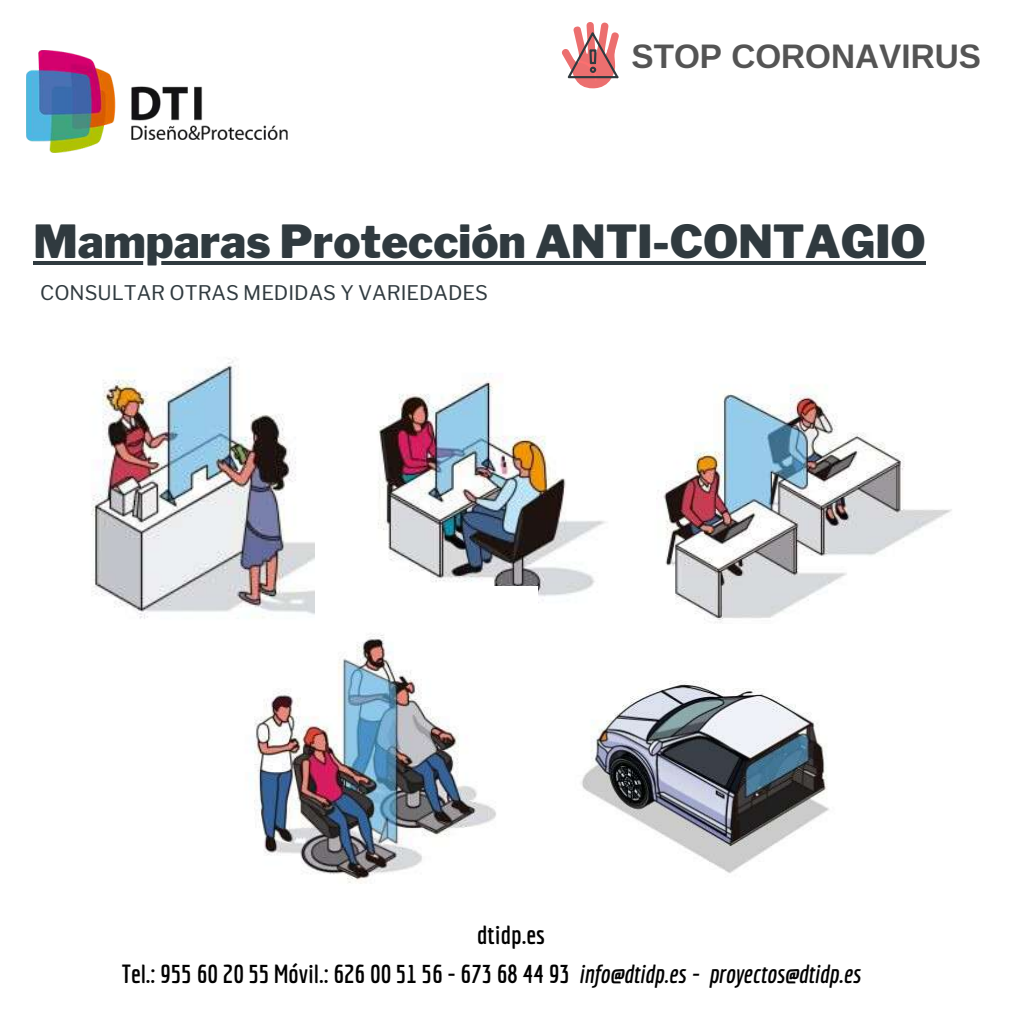
<style>
.page{position:relative;width:1013px;height:1013px;background:#fff}
.page>*{position:absolute;margin:0;border:0;box-sizing:border-box;transform-origin:0 0}
.t1{font:900 45.25px "Libre Franklin";color:#303a3f}
.t2{font:700 33.25px "Libra Sans";color:#545454}
.t3{font:700 25.62px "Economica";color:#000}
.t4{font:20px "Libre Franklin";color:#303a3f}
.s1{font-style:italic}
</style>
<div class="page">
<svg style="left:561px;top:22px;width:58px;height:66px"></svg>
<img style="left:26px;top:50px;width:262px;height:103px">
<img style="left:314px;top:373px;width:292px;height:230px">
<img style="left:252px;top:586px;width:285px;height:298px">
<img style="left:91px;top:357px;width:223px;height:307px">
<img style="left:658px;top:384px;width:294px;height:239px">
<img style="left:581px;top:680px;width:248px;height:193px">
<hr style="left:34px;top:261px;width:891px;height:3px;background:#303a3f">
<p class="t2" style="left:631px;top:38px;width:351px">STOP CORONAVIRUS</p>
<h1 class="t1" style="left:34px;top:214px;width:893px">Mamparas Protección ANTI-CONTAGIO</h1>
<p class="t4" style="left:40px;top:281px;width:449px">CONSULTAR OTRAS MEDIDAS Y VARIEDADES</p>
<p class="t3" style="left:477px;top:919px;width:69px">dtidp.es</p>
<p class="t3" style="left:122px;top:958px;width:740px">Tel.: 955 60 20 55 Móvil.: 626 00 51 56 - 673 68 44 93 <span class="s1">info@dtidp.es - proyectos@dtidp.es</span></p>
</div>
